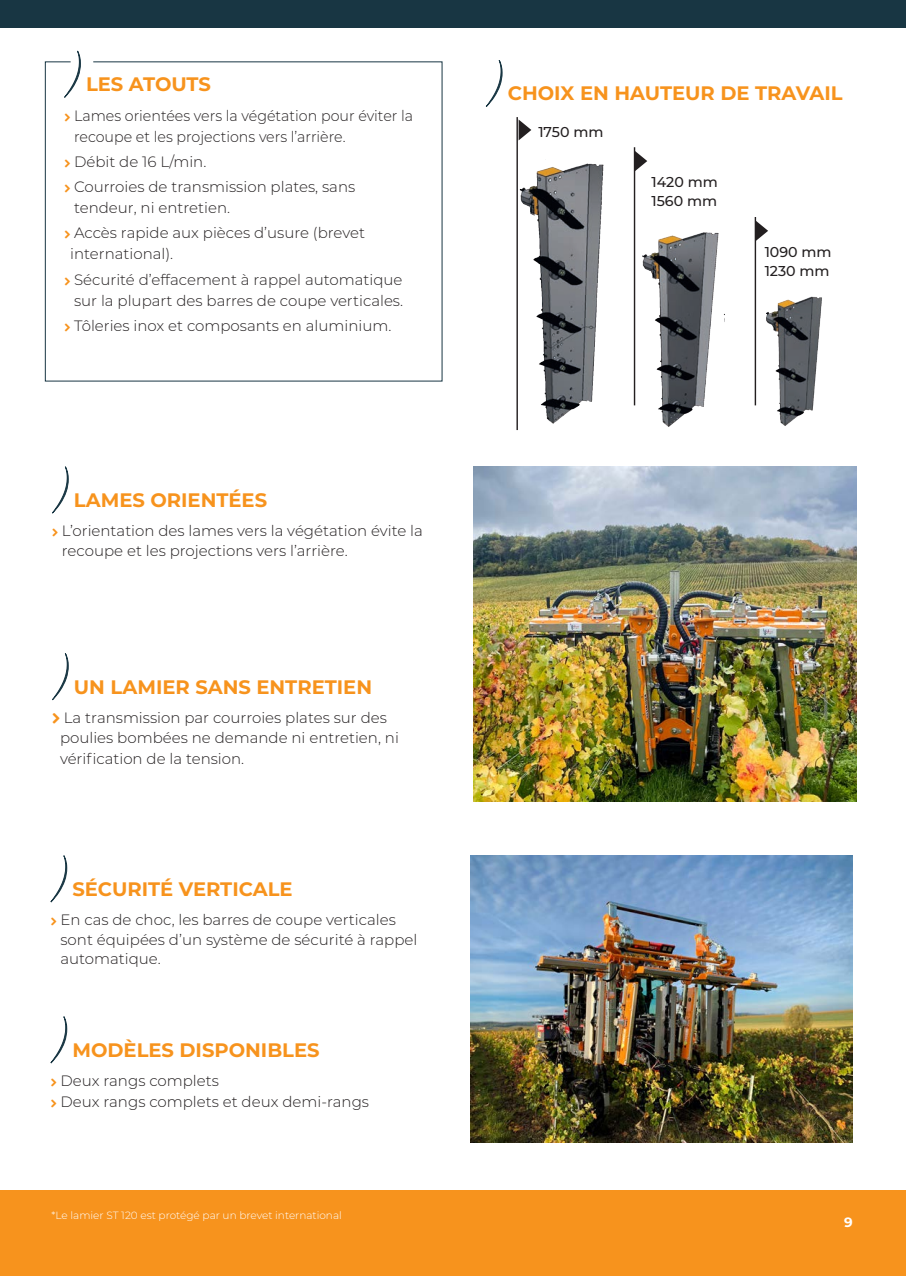
<style>
.page{position:relative;width:906px;height:1276px;background:#fff}
.page>*{position:absolute;margin:0;border:0;box-sizing:border-box;transform-origin:0 0}
.t1{font:700 19.5px "Montserrat";color:#f7931d}
.t2{font:300 15px/19.5px "Montserrat";color:#231f20}
.t3{font:300 15px/21px "Montserrat";color:#231f20;scale:.95 1}
.t4{font:500 14.25px "Montserrat";color:#231f20}
.t5{font:700 13.5px "Montserrat";color:#fff}
.t6{font:300 10.5px "Montserrat";color:#fff}
</style>
<div class="page">
<div style="left:0;top:0;width:906px;height:28px;background:#183643"></div>
<div style="left:0;top:1191px;width:906px;height:85px;background:#f7931d"></div>
<svg style="left:50px;top:855px;width:17px;height:48px"></svg>
<svg style="left:50px;top:1016px;width:17px;height:48px"></svg>
<svg style="left:52px;top:466px;width:16px;height:48px"></svg>
<svg style="left:52px;top:653px;width:16px;height:48px"></svg>
<svg style="left:45px;top:61px;width:398px;height:321px"></svg>
<svg style="left:63px;top:51px;width:18px;height:49px"></svg>
<svg style="left:485px;top:60px;width:17px;height:47px"></svg>
<img style="left:767px;top:296px;width:55px;height:130px">
<svg style="left:518px;top:119px;width:13px;height:21px"></svg>
<hr style="left:634px;top:147px;width:1px;height:258px;background:#231f20">
<svg style="left:635px;top:151px;width:12px;height:20px"></svg>
<hr style="left:754px;top:217px;width:2px;height:188px;background:#231f20">
<svg style="left:756px;top:220px;width:12px;height:21px"></svg>
<img style="left:519px;top:163px;width:85px;height:261px">
<img style="left:643px;top:232px;width:81px;height:195px">
<hr style="left:516px;top:117px;width:2px;height:313px;background:#231f20">
<img style="left:474px;top:467px;width:382px;height:334px">
<img style="left:470px;top:855px;width:383px;height:287px">
<svg style="left:65px;top:113px;width:5px;height:8px"></svg>
<svg style="left:65px;top:159px;width:5px;height:8px"></svg>
<svg style="left:65px;top:185px;width:5px;height:7px"></svg>
<svg style="left:65px;top:231px;width:5px;height:8px"></svg>
<svg style="left:65px;top:277px;width:5px;height:8px"></svg>
<svg style="left:65px;top:323px;width:5px;height:8px"></svg>
<p class="t1" style="left:86px;top:70px;width:126px">LES ATOUTS</p>
<p class="t3" style="left:74px;top:104px;width:358px">Lames orientées vers la végétation pour éviter la recoupe et les projections vers l’arrière.</p>
<p class="t2" style="left:74px;top:151px;width:134px">Débit de 16 L/min.</p>
<p class="t2" style="left:74px;top:176px;width:283px;line-height:21px">Courroies de transmission plates, sans tendeur, ni entretien.</p>
<p class="t2" style="left:70px;top:222px;width:296px;line-height:21px">Accès rapide aux pièces d’usure (brevet international).</p>
<p class="t2" style="left:74px;top:268px;width:330px;line-height:21px">Sécurité d’effacement à rappel automatique sur la plupart des barres de coupe verticales.</p>
<p class="t2" style="left:74px;top:315px;width:319px">Tôleries inox et composants en aluminium.</p>
<p class="t1" style="left:74px;top:486px;width:195px">LAMES ORIENTÉES</p>
<p class="t2" style="left:62px;top:521px;width:362px">L’orientation des lames vers la végétation évite la recoupe et les projections vers l’arrière.</p>
<p class="t1" style="left:74px;top:672px;width:300px">UN LAMIER SANS ENTRETIEN</p>
<p class="t2" style="left:60px;top:707px;width:340px">La transmission par courroies plates sur des poulies bombées ne demande ni entretien, ni</p>
<p class="t2" style="left:60px;top:748px;width:186px">vérification de la tension.</p>
<p class="t1" style="left:72px;top:874px;width:222px">SÉCURITÉ VERTICALE</p>
<p class="t2" style="left:60px;top:909px;width:358px">En cas de choc, les barres de coupe verticales sont équipées d’un système de sécurité à rappel automatique.</p>
<p class="t1" style="left:72px;top:1035px;width:249px">MODÈLES DISPONIBLES</p>
<p class="t2" style="left:60px;top:1070px;width:160px">Deux rangs complets</p>
<p class="t2" style="left:60px;top:1091px;width:310px">Deux rangs complets et deux demi-rangs</p>
<p class="t6" style="left:52px;top:1208px;width:292px">*Le lamier ST 120 est protégé par un brevet international</p>
<p class="t1" style="left:508px;top:79px;width:336px">CHOIX EN HAUTEUR DE TRAVAIL</p>
<p class="t4" style="left:538px;top:122px;width:67px">1750 mm</p>
<p class="t4" style="left:651px;top:172px;width:68px">1420 mm</p>
<p class="t4" style="left:651px;top:191px;width:67px">1560 mm</p>
<p class="t4" style="left:764px;top:242px;width:68px">1090 mm</p>
<p class="t4" style="left:764px;top:261px;width:66px">1230 mm</p>
<p class="t5" style="left:844px;top:1212px;width:10px">9</p>
</div>
